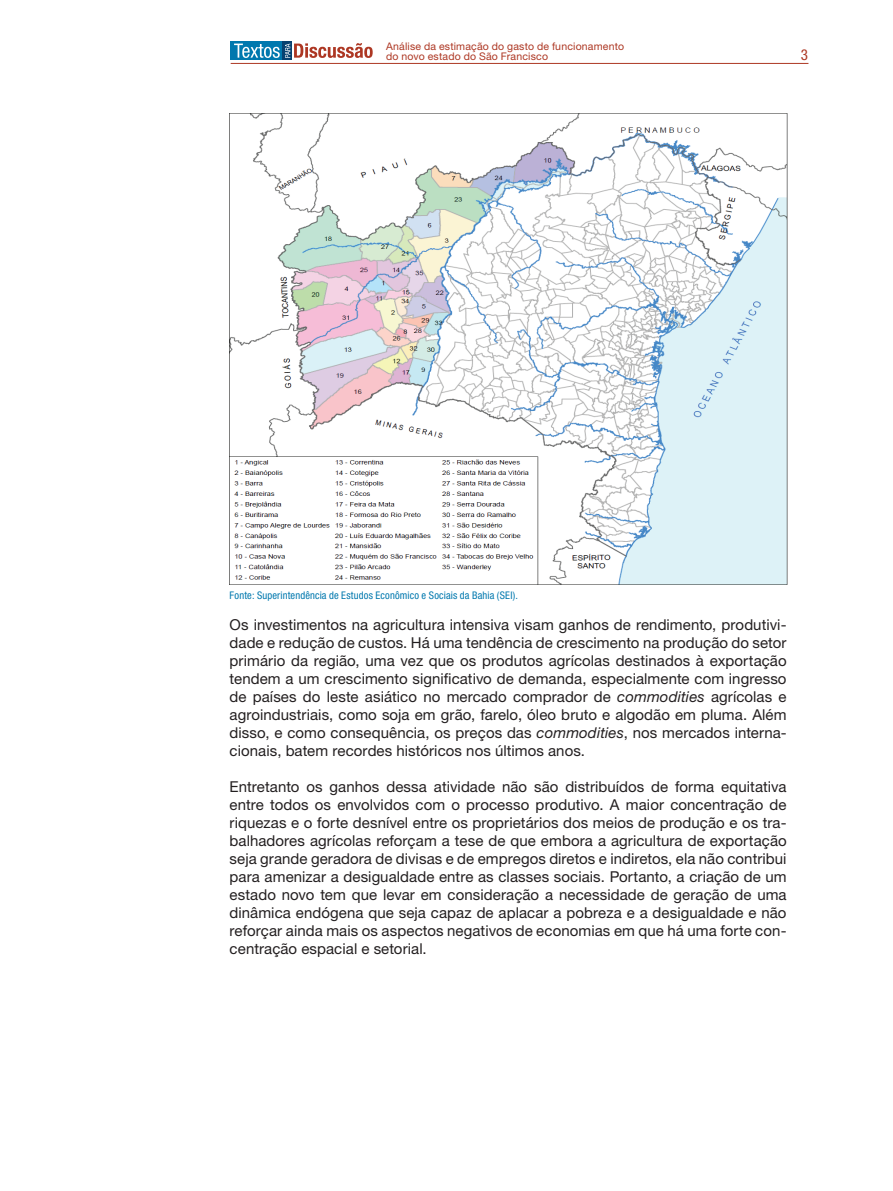
<style>
.page{position:relative;width:893px;height:1191px;background:#fff}
.page>*{position:absolute;margin:0;border:0;box-sizing:border-box;transform-origin:0 0}
.t1{font:15px/18px "Helvetica Neue LT Std";letter-spacing:.005em;color:#231f20;text-align:justify}
.t2{font:condensed 15px "Helvetica Neue LT Std";color:#ad3723}
.t3{font:10.5px/9.6px "Helvetica Neue LT Std";letter-spacing:.02em;color:#ad3723}
.t4{font:condensed 10.5px "Helvetica Neue LT Std";letter-spacing:.015em;color:#0078ae}
.s1{font-style:italic}
</style>
<div class="page">
<div style="left:231px;top:41px;width:52px;height:19px;background:#0078ae"></div>
<div style="left:283px;top:41px;width:9px;height:19px;background:#084271"></div>
<svg style="left:234px;top:43px;width:139px;height:15px"></svg>
<hr style="left:231px;top:63px;width:577px;height:1px;background:#ad3723">
<img style="left:230px;top:113px;width:558px;height:472px">
<p class="t3" style="left:386px;top:42px;width:240px">Análise da estimação do gasto de funcionamento do novo estado do São Francisco</p>
<p class="t2" style="left:801px;top:46px;width:9px">3</p>
<p class="t4" style="left:230px;top:589px;width:290px">Fonte: Superintendência de Estudos Econômico e Sociais da Bahia (SEI).</p>
<p class="t1" style="left:230px;top:615px;width:559px">Os investimentos na agricultura intensiva visam ganhos de rendimento, produtivi&shy;dade e redução de custos. Há uma tendência de crescimento na produção do setor primário da região, uma vez que os produtos agrícolas destinados à exportação tendem a um crescimento significativo de demanda, especialmente com ingresso de países do leste asiático no mercado comprador de <span class="s1">commodities</span> agrícolas e agroindustriais, como soja em grão, farelo, óleo bruto e algodão em pluma. Além disso, e como consequência, os preços das <span class="s1">commodities</span>, nos mercados interna&shy;cionais, batem recordes históricos nos últimos anos.</p>
<p class="t1" style="left:230px;top:777px;width:559px">Entretanto os ganhos dessa atividade não são distribuídos de forma equitativa entre todos os envolvidos com o processo produtivo. A maior concentração de riquezas e o forte desnível entre os proprietários dos meios de produção e os tra&shy;balhadores agrícolas reforçam a tese de que embora a agricultura de exportação seja grande geradora de divisas e de empregos diretos e indiretos, ela não contribui para amenizar a desigualdade entre as classes sociais. Portanto, a criação de um estado novo tem que levar em consideração a necessidade de geração de uma dinâmica endógena que seja capaz de aplacar a pobreza e a desigualdade e não reforçar ainda mais os aspectos negativos de economias em que há uma forte con&shy;centração espacial e setorial.</p>
</div>
